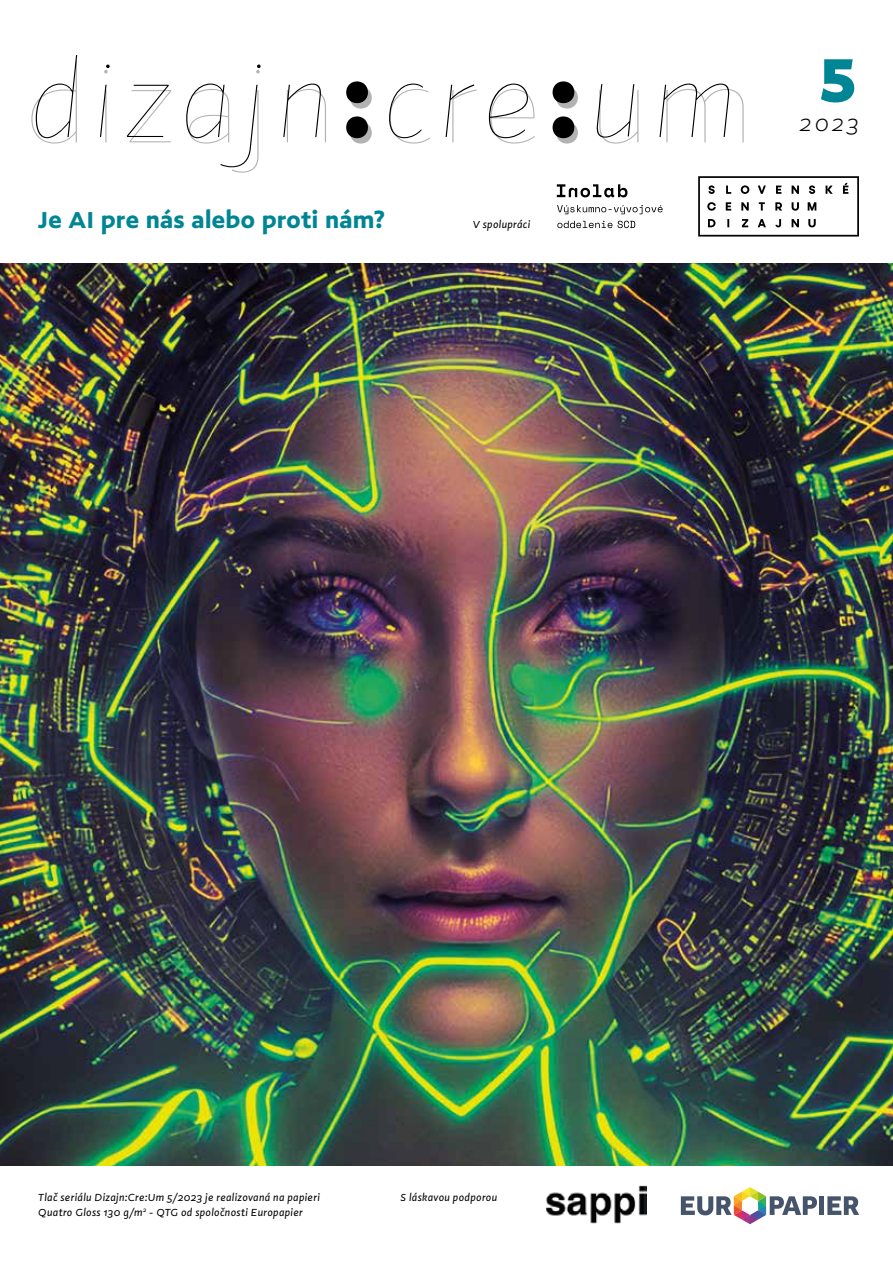
<style>
.page{position:relative;width:893px;height:1263px;background:#fff}
.page>*{position:absolute;margin:0;border:0;box-sizing:border-box;transform-origin:0 0}
.t1{font:italic 118.8px "Doko Sans Hair";letter-spacing:.095em;color:#000}
.t2{font:700 27px "Doko Sans";letter-spacing:.005em;color:#008595}
.t3{font:italic 300 25.5px "Doko Sans";color:#000}
.t4{font:italic 12px "Doko Sans";letter-spacing:.025em;color:#000}
.s1{font-family:"Doko Sans";font-weight:700;font-style:normal}
.s2{font-style:normal;color:#b3b2b2}
</style>
<div class="page">
<svg style="left:698px;top:176px;width:161px;height:61px"></svg>
<svg style="left:557px;top:184px;width:106px;height:44px"></svg>
<img style="left:545px;top:1185px;width:102px;height:39px">
<img style="left:0;top:263px;width:893px;height:902px">
<div style="left:819px;top:1196px;width:5px;height:19px;background:#45546b"></div>
<svg style="left:827px;top:1196px;width:32px;height:19px"></svg>
<svg style="left:681px;top:1187px;width:136px;height:37px"></svg>
<h1 class="t1" style="left:29px;top:26px;width:828px">dizajn<span class="s1">:</span><span class="s2">cre</span><span class="s1">:</span><span class="s2">um</span> <sup>5</sup></h1>
<h3 class="t3" style="left:799px;top:107px;width:61px">2023</h3>
<h2 class="t2" style="left:38px;top:200px;width:348px">Je AI pre nás alebo proti nám?</h2>
<p class="t4" style="left:473px;top:216px;width:59px">V spolupráci</p>
<p class="t4" style="left:38px;top:1190px;width:283px">Tlač seriálu Dizajn:Cre:Um 5/2023 je realizovaná na papieri</p>
<p class="t4" style="left:401px;top:1189px;width:98px">S láskavou podporou</p>
<p class="t4" style="left:38px;top:1205px;width:266px">Quatro Gloss 130 g/m<sup>2</sup> - QTG od spoločnosti Europapier</p>
</div>
